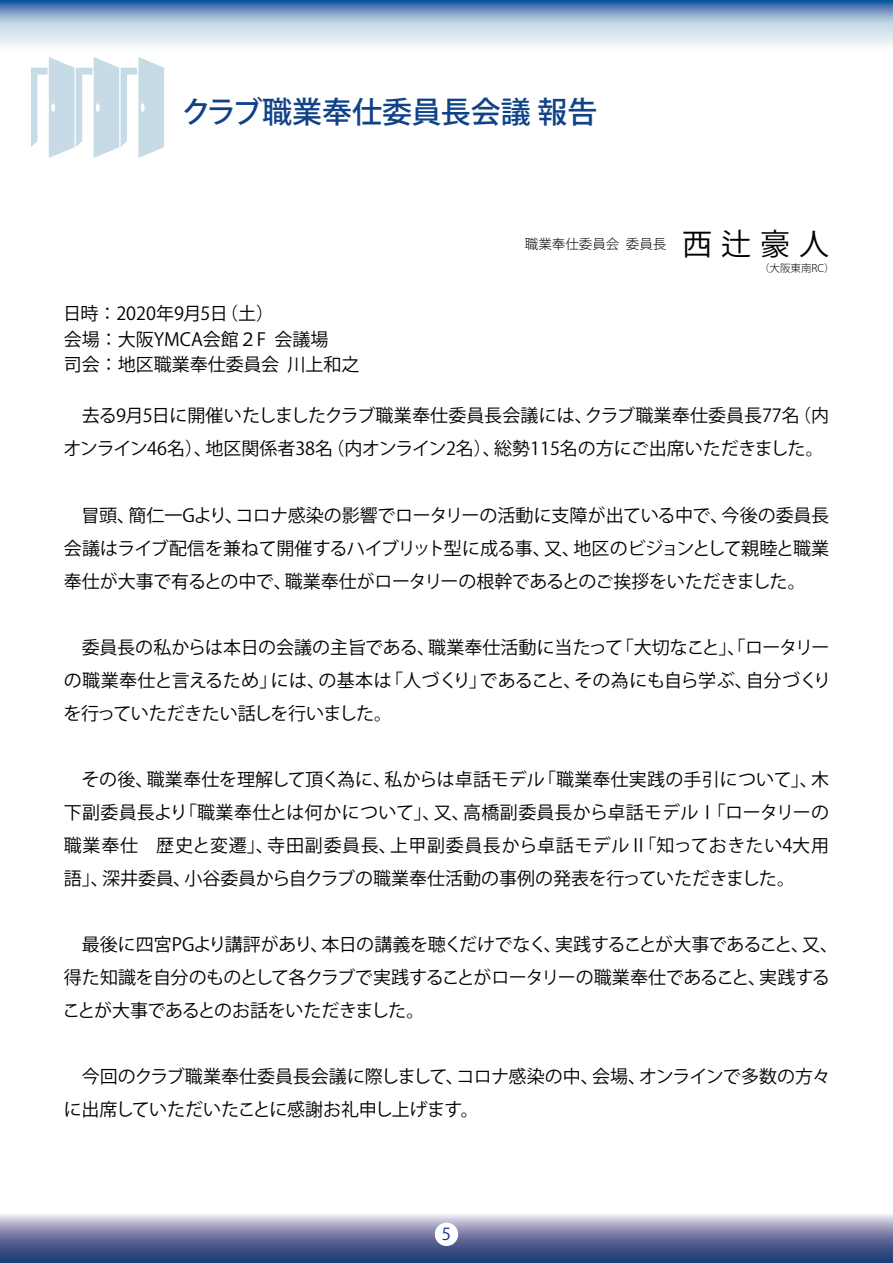
<style>
.page{position:relative;width:893px;height:1263px;background:#fff}
.page>*{position:absolute;margin:0;border:0;box-sizing:border-box;transform-origin:0 0}
.t1{font:500 30px "Koz Go Pr 6 N";color:#0f4287}
.t2{font:30px "Koz Go Pr 6 N";color:#000}
.t3{font:18px/33px "Koz Go Pr 6 N";letter-spacing:-.01em;color:#000}
.t4{font:16.5px "Koz Go Pr 6 N";color:#0a308f}
.t5{font:300 13.5px "Koz Go Pr 6 N";color:#000}
.t6{font:300 10.5px "Koz Go Pr 6 N";color:#000}
</style>
<div class="page">
<svg style="left:0;top:0;width:893px;height:47px;background:#a7c0d9"></svg>
<svg style="left:0;top:1214px;width:893px;height:49px;background:#727ba4"></svg>
<div style="left:435px;top:1222px;width:23px;height:24px;background:#fff;border-radius:50%"></div>
<svg style="left:31px;top:57px;width:133px;height:101px"></svg>
<h1 class="t1" style="left:182px;top:96px;width:417px">クラブ職業奉仕委員長会議 報告</h1>
<p class="t5" style="left:525px;top:237px;width:143px">職業奉仕委員会 委員長</p>
<p class="t5" style="left:585px;top:237px;width:82px">　　　　　　</p>
<h1 class="t2" style="left:682px;top:227px;width:148px">西辻豪人</h1>
<p class="t6" style="left:759px;top:262px;width:77px">（大阪東南RC）</p>
<p class="t3" style="left:63px;top:301px;width:298px;line-height:25.5px">日時：2020年9月5日（土）<br>会場：大阪YMCA会館２F 会議場<br>司会：地区職業奉仕委員会 川上和之</p>
<p class="t3" style="left:63px;top:400px;width:767px">　去る9月5日に開催いたしましたクラブ職業奉仕委員長会議には、クラブ職業奉仕委員長77名（内オンライン46名）、地区関係者38名（内オンライン2名）、総勢115名の方にご出席いただきました。</p>
<p class="t3" style="left:64px;top:499px;width:767px;text-align:justify">　冒頭、簡仁一Gより、コロナ感染の影響でロータリーの活動に支障が出ている中で、今後の委員長会議はライブ配信を兼ねて開催するハイブリット型に成る事、又、地区のビジョンとして親睦と職業奉仕が大事で有るとの中で、職業奉仕がロータリーの根幹であるとのご挨拶をいただきました。</p>
<p class="t3" style="left:63px;top:631px;width:769px;text-align:justify">　委員長の私からは本日の会議の主旨である、職業奉仕活動に当たって「大切なこと」、「ロータリーの職業奉仕と言えるため」には、の基本は「人づくり」であること、その為にも自ら学ぶ、自分づくりを行っていただきたい話しを行いました。</p>
<p class="t3" style="left:64px;top:763px;width:767px;text-align:justify">　その後、職業奉仕を理解して頂く為に、私からは卓話モデル「職業奉仕実践の手引について」、木下副委員長より「職業奉仕とは何かについて」、又、高橋副委員長から卓話モデルⅠ「ロータリーの職業奉仕　歴史と変遷」、寺田副委員長、上甲副委員長から卓話モデルⅡ「知っておきたい4大用語」、深井委員、小谷委員から自クラブの職業奉仕活動の事例の発表を行っていただきました。</p>
<p class="t3" style="left:63px;top:928px;width:777px">　最後に四宮PGより講評があり、本日の講義を聴くだけでなく、実践することが大事であること、又、得た知識を自分のものとして各クラブで実践することがロータリーの職業奉仕であること、実践することが大事であるとのお話をいただきました。</p>
<p class="t3" style="left:64px;top:1060px;width:768px">　今回のクラブ職業奉仕委員長会議に際しまして、コロナ感染の中、会場、オンラインで多数の方々に出席していただいたことに感謝お礼申し上げます。</p>
<p class="t4" style="left:442px;top:1225px;width:11px">5</p>
</div>
